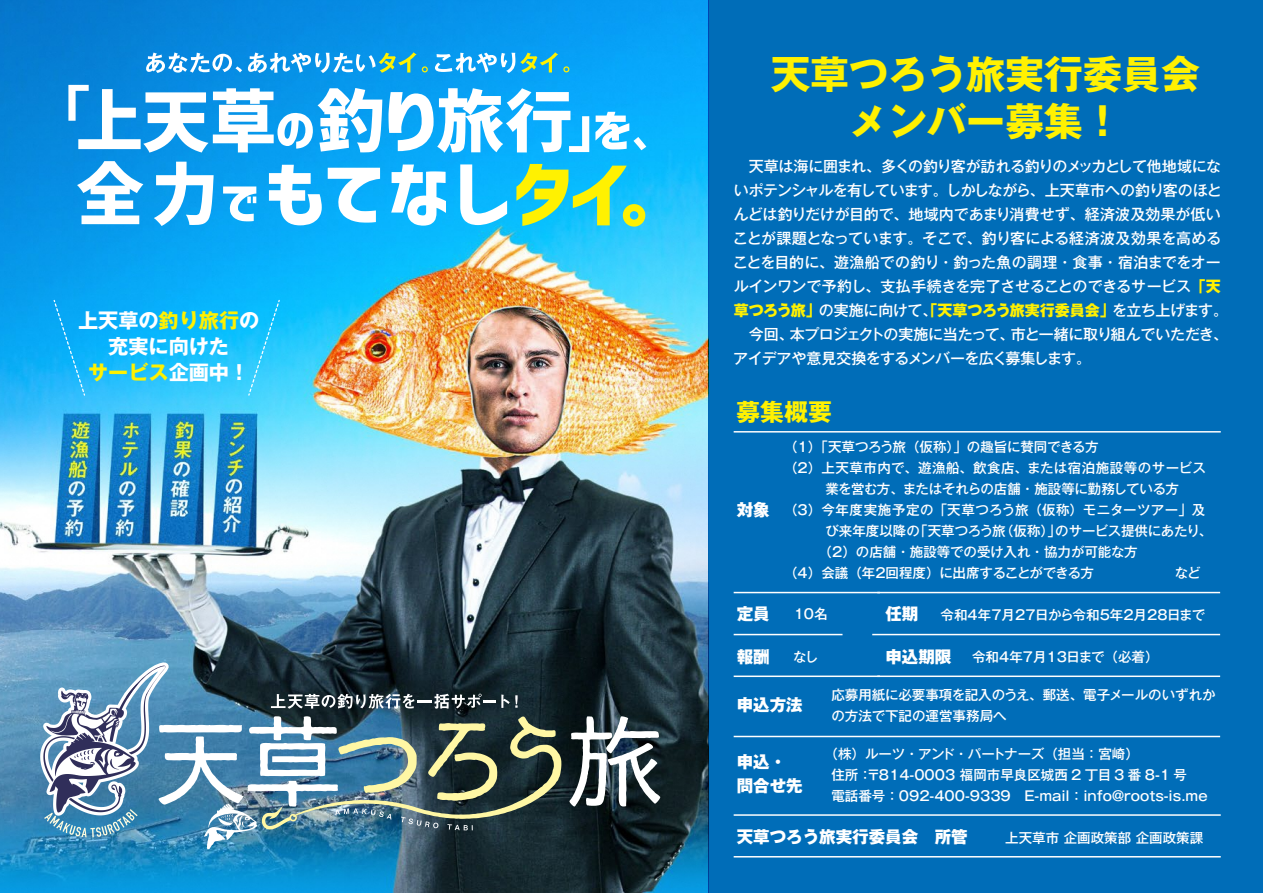
<style>
.page{position:relative;width:1263px;height:893px;background:#fff}
.page>*{position:absolute;margin:0;border:0;box-sizing:border-box;transform-origin:0 0}
.t1{font:700 39px/46.5px "Gothic MB101 Pro";color:#fff101;text-align:center}
.t2{font:700 24px "Gothic MB101 Pro";color:#fff101}
.t3{font:700 20.1px/26px "Gothic MB101 Pro";color:#fff;text-align:center}
.t4{font:800 16.5px/24px "Gothic MB101 Pro";color:#fff}
.t5{font:500 15px/24px "Gothic MB101 Pro";letter-spacing:-.02em;color:#fff}
.t6{font:500 13.5px/21px "Gothic MB101 Pro";color:#fff}
.t7{font:500 13.5px "Gothic MB101 Pro";letter-spacing:-.12em;color:#fff}
.t8{font:500 13.5px "Gothic MB101 Pro";letter-spacing:-.045em;color:#fff}
.t9{font:500 13.5px "Gothic MB101 Pro";letter-spacing:.035em;color:#fff}
.t10{font:500 13.5px "Gothic MB101 Pro";letter-spacing:.045em;color:#fff}
.t11{font:500 13.5px "Gothic MB101 Pro";letter-spacing:-.025em;color:#fff}
.s1{color:#fff101}
.s2{font-weight:800;color:#fff101}
</style>
<div class="page">
<img style="left:1px;top:0;width:707px;height:893px">
<div style="left:708px;top:0;width:555px;height:893px;background:#006db8"></div>
<svg style="left:68px;top:85px;width:314px;height:68px"></svg>
<svg style="left:388px;top:88px;width:201px;height:65px"></svg>
<svg style="left:595px;top:112px;width:51px;height:38px"></svg>
<svg style="left:77px;top:161px;width:66px;height:63px"></svg>
<svg style="left:154px;top:162px;width:60px;height:64px"></svg>
<svg style="left:223px;top:186px;width:33px;height:35px"></svg>
<svg style="left:269px;top:165px;width:53px;height:60px"></svg>
<svg style="left:328px;top:168px;width:52px;height:55px"></svg>
<svg style="left:391px;top:165px;width:55px;height:61px"></svg>
<svg style="left:460px;top:164px;width:47px;height:61px"></svg>
<svg style="left:516px;top:164px;width:129px;height:63px;background:#69d09c"></svg>
<svg style="left:146px;top:52px;width:96px;height:21px"></svg>
<svg style="left:248px;top:52px;width:168px;height:21px"></svg>
<svg style="left:422px;top:66px;width:6px;height:6px"></svg>
<svg style="left:435px;top:52px;width:134px;height:21px;background:#4eb7df"></svg>
<svg style="left:569px;top:716px;width:91px;height:90px"></svg>
<img style="left:40px;top:662px;width:521px;height:188px">
<svg style="left:54px;top:300px;width:31px;height:95px;background:#16b1f8"></svg>
<svg style="left:248px;top:300px;width:32px;height:95px;background:#28c8fd"></svg>
<hr style="left:734px;top:431px;width:487px;height:2px;background:#fff">
<hr style="left:734px;top:814px;width:487px;height:2px;background:#fff">
<hr style="left:734px;top:634px;width:108px;height:1px;background:#fff">
<hr style="left:872px;top:634px;width:348px;height:1px;background:#fff">
<hr style="left:734px;top:592px;width:146px;height:1px;background:#fff">
<hr style="left:877px;top:592px;width:343px;height:1px;background:#fff">
<hr style="left:734px;top:675px;width:146px;height:2px;background:#fff">
<hr style="left:734px;top:856px;width:487px;height:1px;background:#fff">
<hr style="left:734px;top:736px;width:486px;height:1px;background:#fff">
<hr style="left:877px;top:675px;width:343px;height:2px;background:#fff">
<h3 class="t3" style="left:78px;top:305px;width:183px">上天草の<span class="s1">釣り旅行</span>の充実に向けた<br><span class="s1">サービス</span>企画中！</h3>
<h1 class="t1" style="left:771px;top:46px;width:430px">天草つろう旅実行委員会メンバー募集！</h1>
<p class="t5" style="left:733px;top:153px;width:497px">　天草は海に囲まれ、多くの釣り客が訪れる釣りのメッカとして他地域にないポテンシャルを有しています。しかしながら、上天草市への釣り客のほとんどは釣りだけが目的で、地域内であまり消費せず、経済波及効果が低いことが課題となっています。そこで、釣り客による経済波及効果を高めることを目的に、遊漁船での釣り・釣った魚の調理・食事・宿泊までをオールインワンで予約し、支払手続きを完了させることのできるサービス<span class="s2">「天草つろう旅」</span>の実施に向けて、<span class="s2">「天草つろう旅実行委員会」</span>を立ち上げます。　今回、本プロジェクトの実施に当たって、市と一緒に取り組んでいただき、アイデアや意見交換をするメンバーを広く募集します。</p>
<h2 class="t2" style="left:736px;top:391px;width:97px">募集概要</h2>
<p class="t4" style="left:737px;top:496px;width:34px">対象</p>
<p class="t4" style="left:737px;top:600px;width:34px">定員</p>
<p class="t6" style="left:784px;top:435px;width:316px">（１）「天草つろう旅（仮称）」の趣旨に賛同できる方</p>
<p class="t9" style="left:784px;top:457px;width:423px">（２）上天草市内で、遊漁船、飲食店、または宿泊施設等のサービス</p>
<p class="t11" style="left:825px;top:478px;width:355px">業を営む方、またはそれらの店舗・施設等に勤務している方</p>
<p class="t10" style="left:784px;top:499px;width:423px">（３）今年度実施予定の「天草つろう旅（仮称）モニターツアー」及</p>
<p class="t6" style="left:825px;top:519px;width:388px">び来年度以降の「天草つろう旅（仮称）」のサービス提供にあたり、</p>
<p class="t6" style="left:819px;top:540px;width:320px">（２）の店舗・施設等での受け入れ・協力が可能な方</p>
<p class="t8" style="left:784px;top:562px;width:418px">（４）会議（年２回程度）に出席することができる方　　　　　　など</p>
<p class="t6" style="left:792px;top:602px;width:37px">１０名</p>
<p class="t4" style="left:885px;top:600px;width:34px">任期</p>
<p class="t7" style="left:940px;top:604px;width:266px">令和４年７月２７日から令和５年２月２８日まで</p>
<p class="t4" style="left:737px;top:643px;width:34px">報酬</p>
<p class="t6" style="left:793px;top:645px;width:27px">なし</p>
<p class="t4" style="left:885px;top:643px;width:67px">申込期限</p>
<p class="t7" style="left:972px;top:646px;width:188px">令和４年７月１３日まで（必着）</p>
<p class="t4" style="left:737px;top:691px;width:67px">申込方法</p>
<p class="t4" style="left:737px;top:748px;width:67px">申込・問合せ先</p>
<p class="t6" style="left:831px;top:683px;width:386px">応募用紙に必要事項を記入のうえ、郵送、電子メールのいずれかの方法で下記の運営事務局へ</p>
<p class="t6" style="left:831px;top:742px;width:378px;text-indent:-7px">（株）ルーツ・アンド・パートナーズ（担当：宮崎）<br>住所：〒814-0003 福岡市早良区城西 2 丁目 3 番 8-1 号<br>電話番号：092-400-9339　E-mail：info@roots-is.me</p>
<p class="t4" style="left:737px;top:823px;width:232px">天草つろう旅実行委員会　所管</p>
<p class="t6" style="left:1005px;top:825px;width:199px">上天草市 企画政策部 企画政策課</p>
</div>
